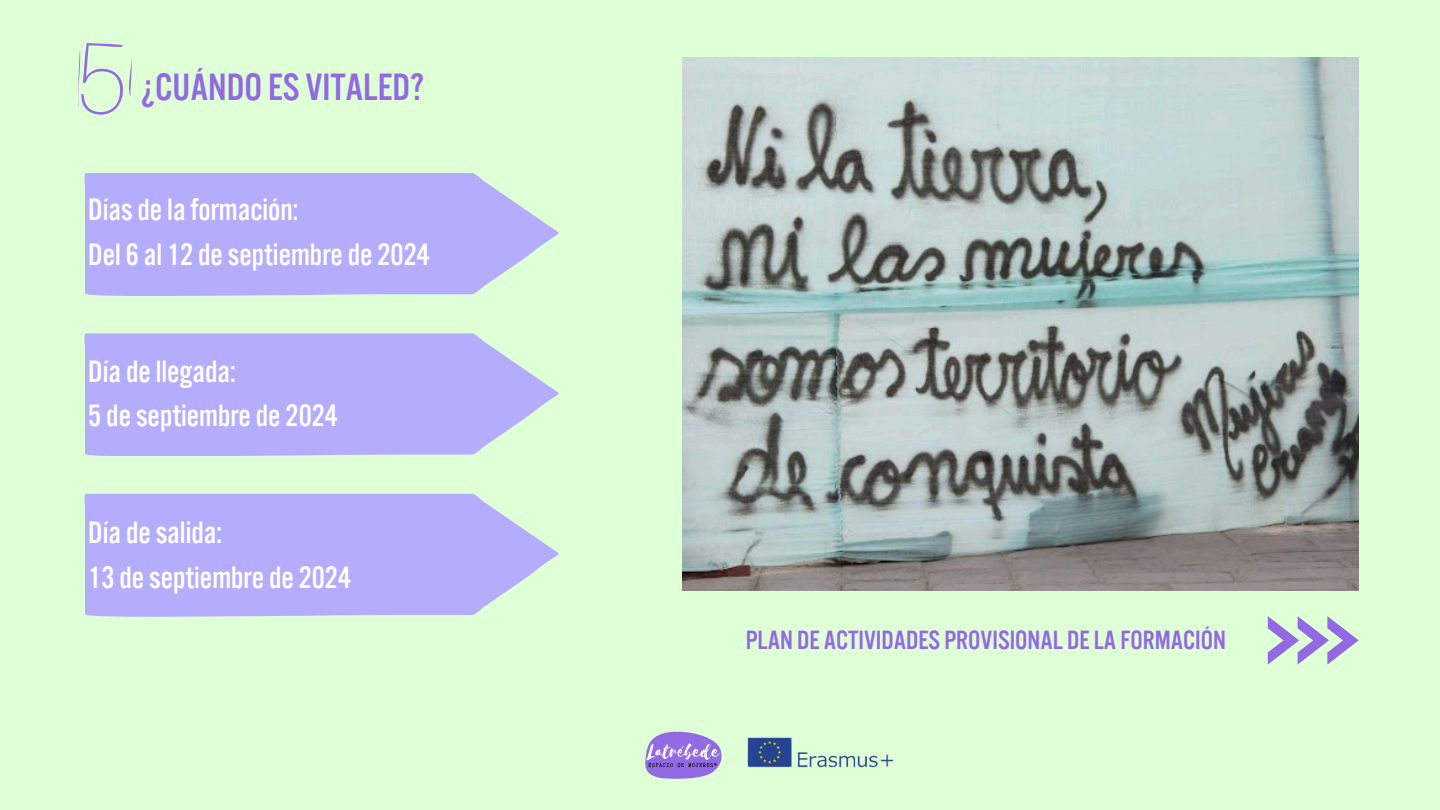
<style>
.page{position:relative;width:1440px;height:810px;background:#dfffd7}
.page>*{position:absolute;margin:0;border:0;box-sizing:border-box;transform-origin:0 0}
.t1{font:94.6px "Drunken Hour";color:#9269e3}
.t2{font:39.3px "Alternate Gothic Pro No 3";color:#9269e3}
.t3{font:32px/44.7px "Alternate Gothic Pro No 3";color:#fff}
.t4{font:27.3px "Alternate Gothic Pro No 3";color:#9269e3}
</style>
<div class="page">
<img style="left:682px;top:58px;width:677px;height:532px">
<svg style="left:84px;top:173px;width:475px;height:123px;background:#b8b4f9"></svg>
<svg style="left:84px;top:333px;width:475px;height:123px;background:#b8b4f9"></svg>
<svg style="left:84px;top:494px;width:475px;height:122px;background:#b8b3f9"></svg>
<svg style="left:1268px;top:616px;width:91px;height:49px"></svg>
<img style="left:645px;top:731px;width:77px;height:48px">
<img style="left:747px;top:737px;width:147px;height:31px">
<p class="t1" style="left:81px;top:40px;width:47px">5</p>
<h1 class="t2" style="left:141px;top:67px;width:284px">¿CUÁNDO ES VITALED?</h1>
<p class="t3" style="left:88px;top:187px;width:343px">Díasdelaformación:<br>Del 6 al 12 deseptiembrede 2024</p>
<h2 class="t3" style="left:88px;top:349px;width:251px">Díadellegada:<br>5 deseptiembrede 2024</h2>
<p class="t3" style="left:88px;top:510px;width:264px">Díadesalida:<br>13 deseptiembrede 2024</p>
<h2 class="t4" style="left:746px;top:626px;width:482px">PLAN DE ACTIVIDADES PROVISIONAL DELA FORMACIÓN</h2>
</div>
